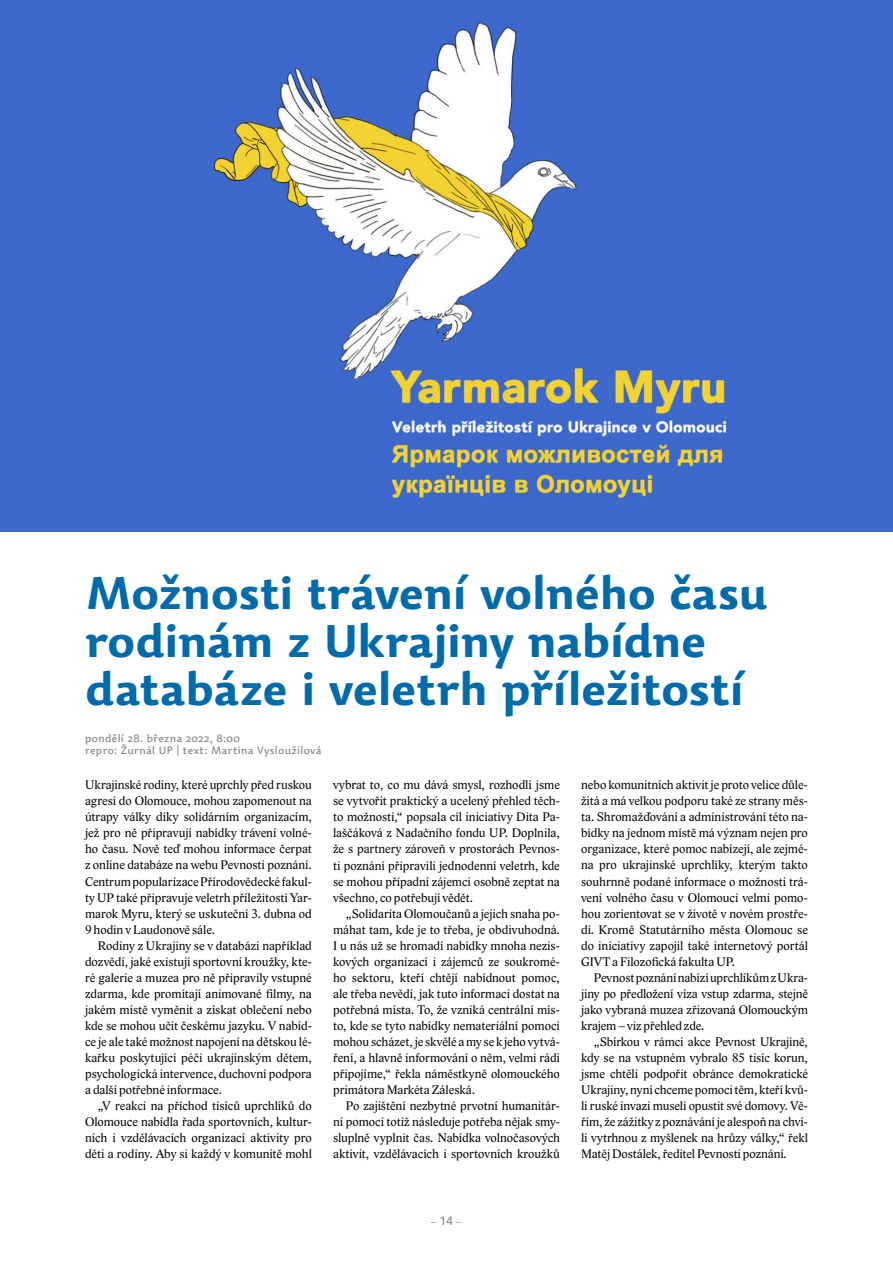
<style>
.page{position:relative;width:893px;height:1263px;background:#fff}
.page>*{position:absolute;margin:0;border:0;box-sizing:border-box;transform-origin:0 0}
.t1{font:700 45px/48px "Dederon SDOT";letter-spacing:-.015em;color:#006bab}
.t2{font:12.75px/16px "Lido ST";color:#000;text-align:justify}
.t3{font:500 10.5px/12px "Dederon SDOT";letter-spacing:.035em;color:#87888a}
.t4{font:10.5px "Avenir Next LT Pro";color:#87888a}
.s1{font-weight:500;font-size:12px}
</style>
<div class="page">
<img style="left:0;top:0;width:893px;height:531px">
<h1 class="t1" style="left:85px;top:569px;width:684px">Možnosti trávení volného času rodinám z Ukrajiny nabídne databáze i veletrh příležitostí</h1>
<p class="t3" style="left:85px;top:733px;width:238px">pondělí 28. března 2022, 8:00<br>repro: Žurnál UP | text: Martina Vysloužilová</p>
<p class="t2" style="left:581px;top:777px;width:228px">nebo komunitních aktivit je proto velice důle&shy;žitá a má velkou podporu také ze strany měs&shy;ta. Shromažďování a administrování této na&shy;bídky na jednom místě má význam nejen pro organizace, které pomoc nabízejí, ale zejmé&shy;na pro ukrajinské uprchlíky, kterým takto souhrnně podané informace o možnosti trá&shy;vení volného času v Olomouci velmi pomo&shy;hou zorientovat se v životě v novém prostře&shy;dí. Kromě Statutárního města Olomouc se do iniciativy zapojil také internetový portál GIVT a Filozofická fakulta UP.</p>
<p class="t2" style="left:581px;top:970px;width:228px;text-indent:13px">Pevnost poznání nabízí uprchlíkům z Ukra&shy;jiny po předložení víza vstup zdarma, stejně jako vybraná muzea zřizovaná Olomouckým krajem – viz přehled zde.</p>
<p class="t2" style="left:581px;top:1034px;width:228px;text-indent:13px">„Sbírkou v rámci akce Pevnost Ukrajině, kdy se na vstupném vybralo 85 tisíc korun, jsme chtěli podpořit obránce demokratické Ukrajiny, nyní chceme pomoci těm, kteří kvů&shy;li ruské invazi museli opustit své domovy. Vě&shy;řím, že zážitky z poznávání je alespoň na chví&shy;li vytrhnou z myšlenek na hrůzy války,“ řekl Matěj Dostálek, ředitel Pevnosti poznání.</p>
<p class="t2" style="left:85px;top:777px;width:228px">Ukrajinské rodiny, které uprchly před ruskou agresí do Olomouce, mohou zapomenout na útrapy války díky solidárním organizacím, jež pro ně připravují nabídky trávení volné&shy;ho času. Nově teď mohou informace čerpat z online databáze na webu Pevnosti poznání.<br>Centrum popularizace Přírodovědecké fakul&shy;ty UP také připravuje veletrh příležitostí Yar&shy;marok Myru, který se uskuteční 3. dubna od 9 hodin v Laudonově sále.</p>
<p class="t2" style="left:85px;top:937px;width:228px;text-indent:13px">Rodiny z Ukrajiny se v databázi například dozvědí, jaké existují sportovní kroužky, kte&shy;ré galerie a muzea pro ně připravily vstupné zdarma, kde promítají animované filmy, na jakém místě vyměnit a získat oblečení nebo kde se mohou učit českému jazyku. V nabíd&shy;ce je ale také možnost napojení na dětskou lé&shy;kařku poskytující péči ukrajinským dětem, psychologická intervence, duchovní podpora a další potřebné informace.</p>
<p class="t2" style="left:85px;top:1098px;width:228px;text-indent:13px">„V reakci na příchod tisíců uprchlíků do Olomouce nabídla řada sportovních, kultur&shy;ních i vzdělávacích organizací aktivity pro děti a rodiny. Aby si každý v komunitě mohl</p>
<p class="t2" style="left:333px;top:777px;width:228px">vybrat to, co mu dává smysl, rozhodli jsme se vytvořit praktický a ucelený přehled těch&shy;to možností,“ popsala cíl iniciativy Dita Pa&shy;laščáková z Nadačního fondu UP. Doplnila, že s partnery zároveň v prostorách Pevnos&shy;ti poznání připravili jednodenní veletrh, kde se mohou případní zájemci osobně zeptat na všechno, co potřebují vědět.</p>
<p class="t2" style="left:333px;top:905px;width:228px;text-indent:13px">„Solidarita Olomoučanů a jejich snaha po&shy;máhat tam, kde je to třeba, je obdivuhodná.<br>I u nás už se hromadí nabídky mnoha nezis&shy;kových organizací i zájemců ze soukromé&shy;ho sektoru, kteří chtějí nabídnout pomoc, ale třeba nevědí, jak tuto informaci dostat na potřebná místa. To, že vzniká centrální mís&shy;to, kde se tyto nabídky nemateriální pomoci mohou scházet, je skvělé a my se k jeho vytvá&shy;ření, a hlavně informování o něm, velmi rádi připojíme,“ řekla náměstkyně olomouckého primátora Markéta Záleská.</p>
<p class="t2" style="left:333px;top:1098px;width:228px;text-indent:13px">Po zajištění nezbytné prvotní humanitár&shy;ní pomoci totiž následuje potřeba nějak smy&shy;sluplně vyplnit čas. Nabídka volnočasových aktivit, vzdělávacích i sportovních kroužků</p>
<p class="t4" style="left:431px;top:1215px;width:33px">—<span class="s1">14</span>—</p>
</div>
